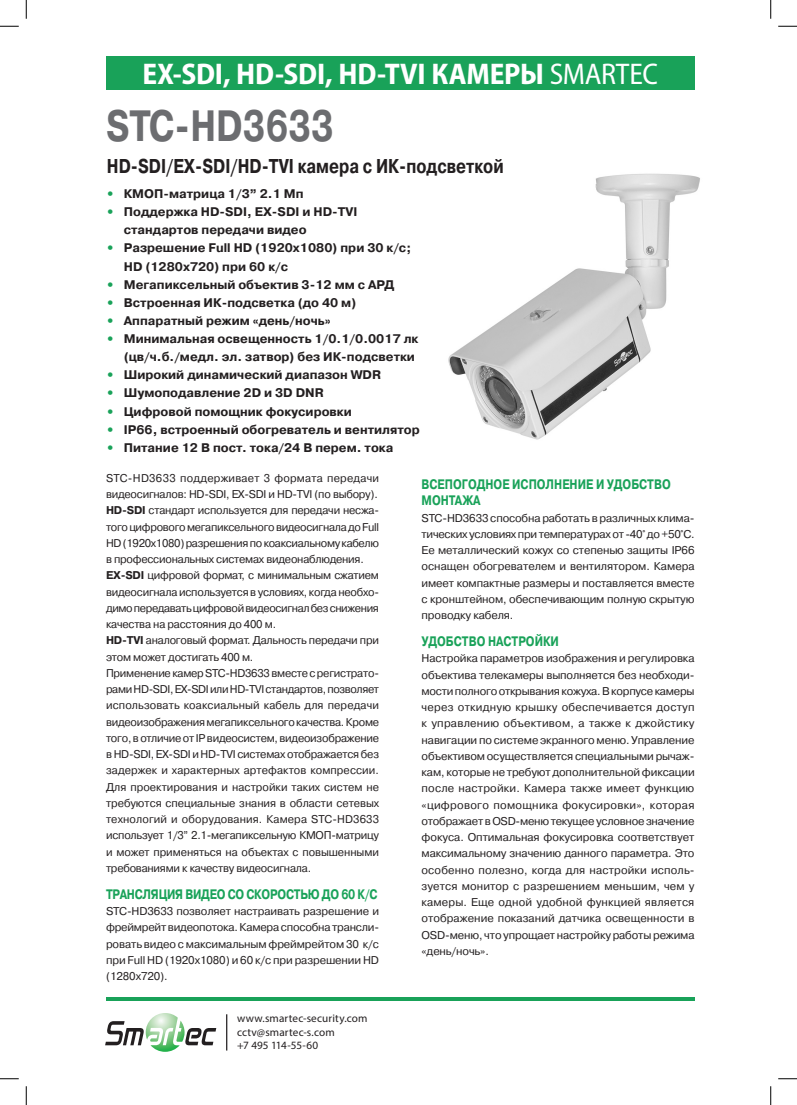
<style>
.page{position:relative;width:797px;height:1105px;background:#fff}
.page>*{position:absolute;margin:0;border:0;box-sizing:border-box;transform-origin:0 0}
.t1{font:700 43.75px "Pragmatica C";color:#6c6d70;scale:.8 1}
.t2{font:700 semi-condensed 30px "Myriad Pro";letter-spacing:-.005em;color:#fff}
.t3{font:700 20px "Pragmatica C";color:#231f20;scale:.8 1}
.t4{font:700 13.75px/16.2px "Pragmatica C";color:#19a259;scale:.8 1}
.t5{font:700 13.75px "Pragmatica C";letter-spacing:-.02em;color:#19a259;scale:.8 1}
.t6{font:700 12.5px/18.1px "Pragmatica C";color:#231f20}
.t7{font:11.25px/16.2px "Pragmatica C";letter-spacing:-.02em;color:#231f20;text-align:justify}
.t8{font:11.12px/13.4px "Myriad Pro";letter-spacing:.015em;color:#231f20}
.s1{font-weight:400}
.s2{color:#19a259}
.s3{font-weight:700}
</style>
<div class="page">
<hr style="left:106px;top:997px;width:588px;height:4px;background:#19a259">
<svg style="left:105px;top:1021px;width:39px;height:24px"></svg>
<svg style="left:185px;top:1028px;width:31px;height:17px"></svg>
<img style="left:146px;top:1013px;width:38px;height:39px">
<hr style="left:226px;top:1014px;width:1px;height:36px;background:#231f20">
<div style="left:106px;top:56px;width:588px;height:33px;background:#19a259"></div>
<img style="left:448px;top:173px;width:252px;height:267px">
<svg style="left:0;top:25px;width:19px;height:2px"></svg>
<svg style="left:778px;top:25px;width:19px;height:2px"></svg>
<svg style="left:0;top:1078px;width:19px;height:1px"></svg>
<svg style="left:778px;top:1078px;width:19px;height:1px"></svg>
<svg style="left:25px;top:0;width:2px;height:19px"></svg>
<svg style="left:25px;top:1086px;width:2px;height:19px"></svg>
<svg style="left:770px;top:0;width:1px;height:19px"></svg>
<svg style="left:770px;top:1086px;width:1px;height:19px"></svg>
<h2 class="t2" style="left:142px;top:57px;width:517px">EX-SDI, HD-SDI, HD-TVI КАМЕРЫ <span class="s1">SMARTEC</span></h2>
<h1 class="t1" style="left:106px;top:102px;width:286px">STC-HD3633</h1>
<h3 class="t3" style="left:107px;top:155px;width:497px">HD-SDI/EX-SDI/HD-TVI камера с ИК-подсветкой</h3>
<p class="t6" style="left:106px;top:185px;width:199px"><span class="s2">•</span> КМОП-матрица 1/3” 2.1 Mп</p>
<p class="t6" style="left:124px;top:203px;width:235px;text-indent:-18px"><span class="s2">•</span> Поддержка HD-SDI, EX-SDI и HD-TVI стандартов передачи видео</p>
<p class="t6" style="left:124px;top:239px;width:289px;text-indent:-18px"><span class="s2">•</span> Разрешение Full HD (1920x1080) при 30 к/c;<br>HD (1280x720) при 60 к/с</p>
<p class="t6" style="left:106px;top:275px;width:272px"><span class="s2">•</span> Мегапиксельный объектив 3-12 мм с АРД</p>
<p class="t6" style="left:106px;top:294px;width:252px"><span class="s2">•</span> Встроенная ИК-подсветка (до 40 м)</p>
<p class="t6" style="left:106px;top:312px;width:226px"><span class="s2">•</span> Аппаратный режим «день/ночь»</p>
<p class="t6" style="left:106px;top:330px;width:314px;text-align:right"><span class="s2">•</span> Минимальная освещенность 1/0.1/0.0017 лк (цв/ч.б./медл. эл. затвор) без ИК-подсветки</p>
<p class="t6" style="left:106px;top:366px;width:276px"><span class="s2">•</span> Широкий динамический диапазон WDR</p>
<p class="t6" style="left:106px;top:384px;width:219px"><span class="s2">•</span> Шумоподавление 2D и 3D DNR</p>
<p class="t6" style="left:106px;top:402px;width:247px"><span class="s2">•</span> Цифровой помощник фокусировки</p>
<p class="t6" style="left:106px;top:420px;width:315px"><span class="s2">•</span> IP66, встроенный обогреватель и вентилятор</p>
<p class="t6" style="left:106px;top:439px;width:289px"><span class="s2">•</span> Питание 12 В пост. тока/24 В перем. тока</p>
<p class="t4" style="left:421px;top:476px;width:313px">Всепогодное исполнение и удобство монтажа</p>
<p class="t7" style="left:421px;top:510px;width:274px">STC-HD3633 способна работать в различных клима&shy;тических условиях при температурах от -40° до +50°С.<br>Ее металлический кожух со степенью защиты IP66 оснащен обогревателем и вентилятором. Камера имеет компактные размеры и поставляется вместе с кронштейном, обеспечивающим полную скрытую проводку кабеля.</p>
<p class="t4" style="left:421px;top:633px;width:173px">Удобство настройки</p>
<p class="t7" style="left:421px;top:650px;width:275px">Настройка параметров изображения и регулировка объектива телекамеры выполняется без необходи&shy;мости полного открывания кожуха. В корпусе камеры через откидную крышку обеспечивается доступ к управлению объективом, а также к джойстику навигации по системе экранного меню. Управление объективом осуществляется специальными рычаж&shy;кам, которые не требуют дополнительной фиксации после настройки. Камера также имеет функцию «цифрового помощника фокусировки», которая отображает в OSD-меню текущее условное значение фокуса. Оптимальная фокусировка соответствует максимальному значению данного параметра. Это особенно полезно, когда для настройки исполь&shy;зуется монитор с разрешением меньшим, чем у камеры. Еще одной удобной функцией является отображение показаний датчика освещенности в OSD-меню, что упрощает настройку работы режима «день/ночь».</p>
<p class="t7" style="left:106px;top:470px;width:275px;text-align:left">STC-HD3633 поддерживает 3 формата передачи видеосигналов: HD-SDI, EX-SDI и HD-TVI (по выбору).<br><span class="s3">HD-SDI</span> стандарт используется для передачи несжа&shy;того цифрового мегапиксельного видеосигнала до Full HD (1920x1080) разрешения по коаксиальному кабелю в профессиональных системах видеонаблюдения.<br><span class="s3">EX-SDI</span> цифровой формат, с минимальным сжатием видеосигнала используется в условиях, когда необхо&shy;димо передавать цифровой видеосигнал без снижения качества на расстояния до 400 м.<br><span class="s3">HD-TVI</span> аналоговый формат. Дальность передачи при этом может достигать 400 м.<br>Применение камер STC-HD3633 вместе с регистрато&shy;рами HD-SDI, EX-SDI или HD-TVI стандартов, позволяет использовать коаксиальный кабель для передачи видеоизображения мегапиксельного качества. Кроме того, в отличие от IP видеосистем, видеоизображение в HD-SDI, EX-SDI и HD-TVI системах отображается без задержек и характерных артефактов компрессии.<br>Для проектирования и настройки таких систем не требуются специальные знания в области сетевых технологий и оборудования. Камера STC-HD3633 использует 1/3” 2.1-мегапиксельную КМОП-матрицу и может применяться на объектах с повышенными требованиями к качеству видеосигнала.</p>
<p class="t5" style="left:106px;top:886px;width:341px">Трансляция видео со скоростью до 60 к/с</p>
<p class="t7" style="left:106px;top:903px;width:274px">STC-HD3633 позволяет настраивать разрешение и фреймрейт видеопотока. Камера способна трансли&shy;ровать видео с максимальным фреймрейтом 30 к/с при Full HD (1920x1080) и 60 к/с при разрешении HD (1280x720).</p>
<p class="t8" style="left:237px;top:1012px;width:132px">www.smartec-security.com cctv@smartec-s.com<br>+7 495 114-55-60</p>
</div>
